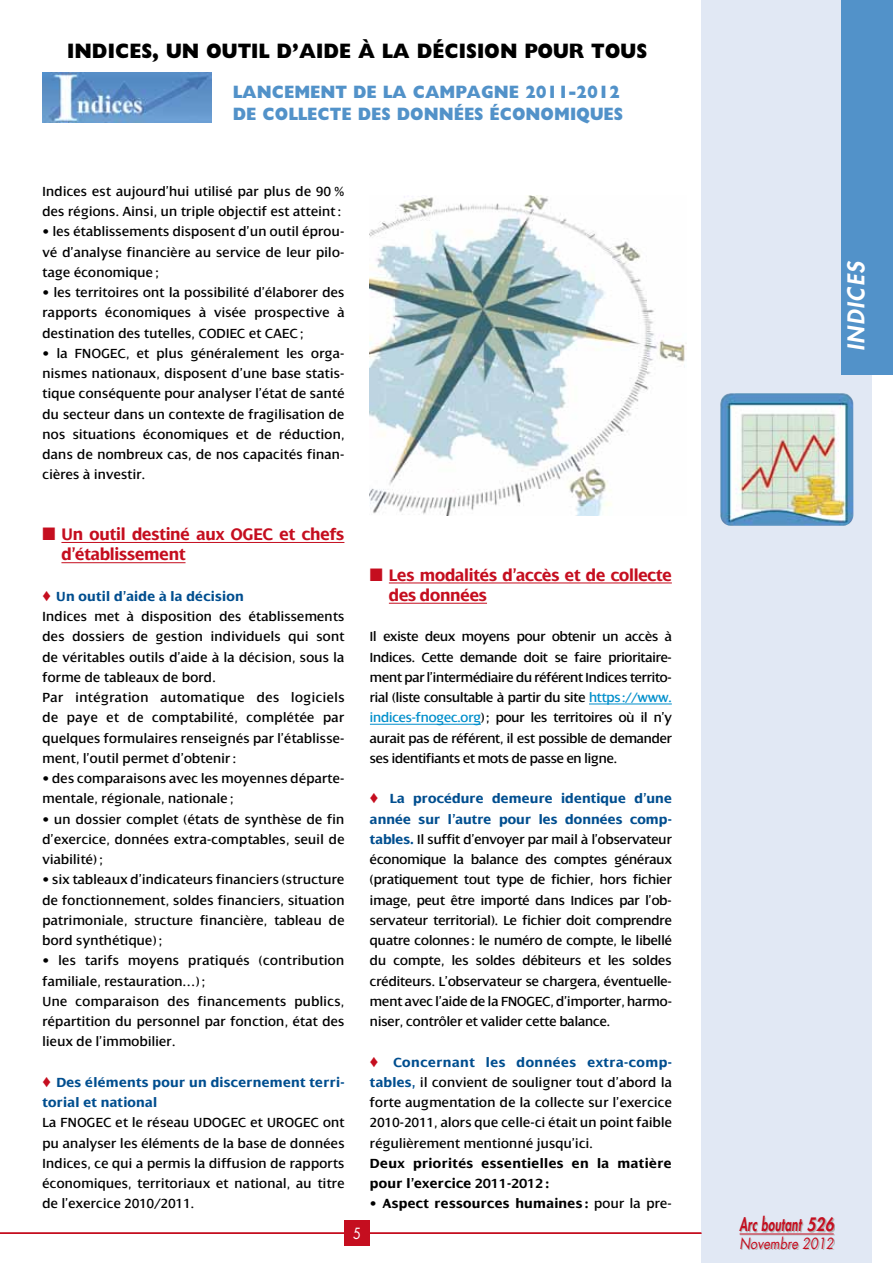
<style>
.page{position:relative;width:893px;height:1263px;background:#fff}
.page>*{position:absolute;margin:0;border:0;box-sizing:border-box;transform-origin:0 0}
.t1{font:italic 800 22.5px "Futura CE";color:#fff}
.t2{font:800 21px "Gill Sans";color:#000;scale:.9 1}
.t3{font:700 18px/20.2px "Dialog";letter-spacing:-.01em;color:#c50e1f;scale:.95 1}
.t4{font:800 18px "Gill Sans";color:#5292c9;scale:.9 1}
.t5{font:italic 800 18px "Futura CE";letter-spacing:.02em;color:#c50e1f;scale:.65 1}
.t6{font:italic 15px "Futura CE";color:#c50e1f;scale:.85 1}
.t7{font:15px "Futura";color:#fff;scale:.85 1}
.t8{font:14.25px/20.2px "Dialog";letter-spacing:.02em;color:#000;text-align:justify}
.t9{font:700 14.25px/20.2px "Dialog";letter-spacing:.02em;color:#000}
.t10{font:700 14.25px/20.2px "Dialog";letter-spacing:.02em;color:#004e8f}
.s1{color:#c50e1f}
.s2{font-weight:700;color:#004e8f}
.s3{color:#008fcb}
.s4{font-weight:400}
</style>
<div class="page">
<div style="left:702px;top:0;width:170px;height:1263px;background:#e1e8f4"></div>
<hr style="left:0;top:1232px;width:702px;height:2px;background:#c50e1f">
<div style="left:344px;top:1220px;width:26px;height:26px;background:#c50e1f"></div>
<img style="left:720px;top:393px;width:133px;height:133px">
<svg style="left:740px;top:1217px;width:95px;height:33px"></svg>
<hr style="left:740px;top:1233px;width:94px;height:1px;background:#c50e1f">
<div style="left:842px;top:0;width:51px;height:374px;background:#5292c9"></div>
<hr style="left:61px;top:542px;width:283px;height:1px;background:#c50e1f">
<hr style="left:61px;top:562px;width:125px;height:1px;background:#c50e1f">
<hr style="left:389px;top:583px;width:283px;height:1px;background:#c50e1f">
<hr style="left:389px;top:603px;width:98px;height:1px;background:#c50e1f">
<hr style="left:589px;top:704px;width:83px;height:1px;background:#008fcb">
<hr style="left:370px;top:724px;width:111px;height:1px;background:#008fcb">
<img style="left:43px;top:72px;width:169px;height:50px">
<img style="left:370px;top:195px;width:316px;height:320px">
<h2 class="t2" style="left:67px;top:39px;width:14px">INDI</h2>
<h2 class="t2" style="left:115px;top:39px;width:117px">CES, UN OUTIL</h2>
<h2 class="t2" style="left:276px;top:39px;width:41px">D’AIDE</h2>
<h2 class="t2" style="left:358px;top:39px;width:126px">À LA DÉCISION</h2>
<h2 class="t2" style="left:524px;top:39px;width:18px">POUR</h2>
<h2 class="t2" style="left:591px;top:39px;width:17px">TOUS</h2>
<p class="t4" style="left:233px;top:81px;width:15px">LAN</p>
<p class="t4" style="left:272px;top:81px;width:29px">CEMENT</p>
<p class="t4" style="left:353px;top:81px;width:96px">DE LA CAMPAGNE</p>
<p class="t4" style="left:525px;top:81px;width:107px">2011-2012</p>
<p class="t4" style="left:233px;top:104px;width:60px">DE COLLE</p>
<p class="t4" style="left:317px;top:104px;width:58px">CTE DES</p>
<p class="t4" style="left:397px;top:104px;width:17px">DONN</p>
<p class="t4" style="left:454px;top:104px;width:80px">ÉES ÉCONOMI</p>
<p class="t4" style="left:576px;top:104px;width:29px">QUES</p>
<p class="t8" style="left:43px;top:181px;width:303px">Indices est aujourd’hui utilisé par plus de 90 % des régions. Ainsi, un triple objectif est atteint:</p>
<p class="t8" style="left:43px;top:222px;width:303px">• les établissements disposent d’un outil éprou&shy;vé d’analyse financière au service de leur pilo&shy;tage économique ;</p>
<p class="t8" style="left:43px;top:282px;width:303px">• les territoires ont la possibilité d’élaborer des rapports économiques à visée prospective à destination des tutelles, CODIEC et CAEC ;</p>
<p class="t8" style="left:43px;top:343px;width:303px">• la FNOGEC, et plus généralement les orga&shy;nismes nationaux, disposent d’une base statis&shy;tique conséquente pour analyser l’état de santé du secteur dans un contexte de fragilisation de nos situations économiques et de réduction, dans de nombreux cas, de nos capacités finan&shy;cières à investir.</p>
<p class="t3" style="left:61px;top:524px;width:299px;text-indent:-19px">■ Un outil destiné aux OGEC et chefs d’établissement</p>
<p class="t8" style="left:43px;top:586px;width:303px;text-align:left"><span class="s1">♦</span> <span class="s2">Un outil d’aide à la décision<br></span>Indices met à disposition des établissements des dossiers de gestion individuels qui sont de véritables outils d’aide à la décision, sous la forme de tableaux de bord.<br>Par intégration automatique des logiciels de paye et de comptabilité, complétée par quelques formulaires renseignés par l’établisse&shy;ment, l’outil permet d’obtenir:</p>
<p class="t8" style="left:43px;top:768px;width:303px">• des comparaisons avec les moyennes départe&shy;mentale, régionale, nationale ;</p>
<p class="t8" style="left:43px;top:809px;width:303px">• un dossier complet (états de synthèse de fin d’exercice, données extra-comptables, seuil de viabilité) ;</p>
<p class="t8" style="left:43px;top:870px;width:303px">• six tableaux d’indicateurs financiers (structure de fonctionnement, soldes financiers, situation patrimoniale, structure financière, tableau de bord synthétique) ;</p>
<p class="t8" style="left:43px;top:951px;width:303px;text-align:left">• les tarifs moyens pratiqués (contribution familiale, restauration…) ;<br>Une comparaison des financements publics, répartition du personnel par fonction, état des lieux de l’immobilier.</p>
<p class="t10" style="left:43px;top:1072px;width:303px"><span class="s1">♦</span> Des éléments pour un discernement terri&shy;torial et national</p>
<p class="t8" style="left:43px;top:1113px;width:303px">La FNOGEC et le réseau UDOGEC et UROGEC ont pu analyser les éléments de la base de données Indices, ce qui a permis la diffusion de rapports économiques, territoriaux et national, au titre de l’exercice 2010/2011.</p>
<p class="t7" style="left:353px;top:1224px;width:11px">5</p>
<p class="t3" style="left:389px;top:565px;width:299px;text-indent:-19px">■ Les modalités d’accès et de collecte des données</p>
<p class="t8" style="left:370px;top:627px;width:303px">Il existe deux moyens pour obtenir un accès à Indices. Cette demande doit se faire prioritaire&shy;ment par l’intermédiaire du référent Indices territo&shy;rial (liste consultable à partir du site <span class="s3">https://www. indices-fnogec.org</span>); pour les territoires où il n’y aurait pas de référent, il est possible de demander ses identifiants et mots de passe en ligne.</p>
<p class="t8" style="left:370px;top:789px;width:303px"><span class="s1">♦</span> <span class="s2">La procédure demeure identique d’une année sur l’autre pour les données comp&shy;tables.</span> Il suffit d’envoyer par mail à l’observateur économique la balance des comptes généraux (pratiquement tout type de fichier, hors fichier image, peut être importé dans Indices par l’ob&shy;servateur territorial). Le fichier doit comprendre quatre colonnes : le numéro de compte, le libellé du compte, les soldes débiteurs et les soldes créditeurs. L’observateur se chargera, éventuelle&shy;ment avec l’aide de la FNOGEC, d’importer, harmo&shy;niser, contrôler et valider cette balance.</p>
<p class="t8" style="left:370px;top:1052px;width:303px"><span class="s1">♦</span> <span class="s2">Concernant les données extra-comp&shy;tables,</span> il convient de souligner tout d’abord la forte augmentation de la collecte sur l’exercice 2010-2011, alors que celle-ci était un point faible régulièrement mentionné jusqu’ici.</p>
<p class="t9" style="left:370px;top:1153px;width:303px">Deux priorités essentielles en la matière pour l’exercice 2011-2012 :</p>
<p class="t9" style="left:370px;top:1194px;width:303px"><span class="s4">•</span> Aspect ressources humaines : <span class="s4">pour la pre-</span></p>
<h1 class="t1" style="left:840px;top:351px;width:91px;rotate:-90deg">indices</h1>
<p class="t5" style="left:739px;top:1212px;width:147px">Arc boutant 526</p>
<p class="t6" style="left:740px;top:1234px;width:112px">Novembre 2012</p>
</div>
